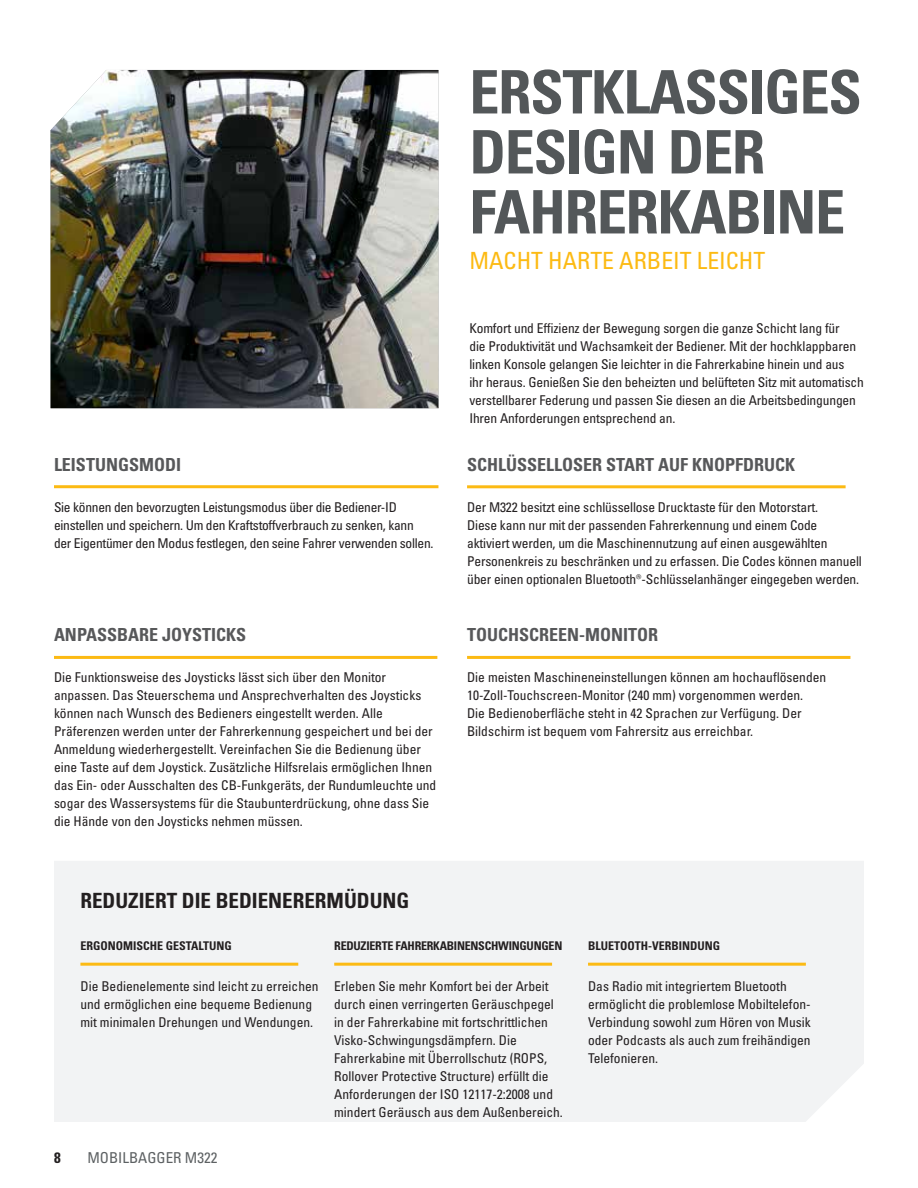
<style>
.page{position:relative;width:918px;height:1188px;background:#fff}
.page>*{position:absolute;margin:0;border:0;box-sizing:border-box;transform-origin:0 0}
.t1{font:60px/60px "Univers LTCYR 67 Bold Cond";letter-spacing:-.02em;color:#535759}
.t2{font:condensed 23.7px "Univers LTCYR 57";color:#fcba13}
.t3{font:21px "Univers LTCYR 67 Bold Cond";color:#231f20}
.t4{font:18px "Univers LTCYR 67 Bold Cond";color:#57585a}
.t5{font:condensed 15px "Univers LTCYR 57";color:#5d6163}
.t6{font:15px "Univers LTCYR 67 Bold Cond";color:#231f20}
.t7{font:condensed 13.5px/18px "Univers LTCYR 57";color:#231f20}
.t8{font:condensed 13.5px/18px "Univers LTCYR 57";letter-spacing:-.02em;color:#231f20}
.t9{font:12px "Univers LTCYR 67 Bold Cond";letter-spacing:-.01em;color:#231f20}
</style>
<div class="page">
<div style="left:54px;top:861px;width:810px;height:261px;background:#f2f3f4"></div>
<hr style="left:54px;top:485px;width:384px;height:3px;background:#fcba13">
<hr style="left:467px;top:485px;width:379px;height:3px;background:#fcba13">
<hr style="left:54px;top:656px;width:383px;height:3px;background:#fcba13">
<hr style="left:467px;top:656px;width:383px;height:3px;background:#fcba13">
<img style="left:51px;top:70px;width:387px;height:338px">
<hr style="left:80px;top:963px;width:218px;height:3px;background:#fcba13">
<hr style="left:334px;top:963px;width:218px;height:3px;background:#fcba13">
<hr style="left:588px;top:963px;width:218px;height:3px;background:#fcba13">
<h1 class="t1" style="left:469px;top:61px;width:394px">ERSTKLASSIGES<br>DESIGN DER<br>FAHRERKABINE</h1>
<h2 class="t2" style="left:469px;top:246px;width:297px">MACHT HARTE ARBEIT LEICHT</h2>
<p class="t7" style="left:469px;top:319px;width:396px">Komfort und Effizienz der Bewegung sorgen die ganze Schicht lang für<br>die Produktivität und Wachsamkeit der Bediener. Mit der hochklappbaren linken Konsole gelangen Sie leichter in die Fahrerkabine hinein und aus<br>ihr heraus. Genießen Sie den beheizten und belüfteten Sitz mit automatisch verstellbarer Federung und passen Sie diesen an die Arbeitsbedingungen Ihren Anforderungen entsprechend an.</p>
<h3 class="t4" style="left:54px;top:453px;width:129px">LEISTUNGSMODI</h3>
<h3 class="t4" style="left:467px;top:453px;width:329px">SCHLÜSSELLOSER START AUF KNOPFDRUCK</h3>
<p class="t8" style="left:54px;top:498px;width:381px">Sie können den bevorzugten Leistungsmodus über die Bediener-ID einstellen und speichern. Um den Kraftstoffverbrauch zu senken, kann der Eigentümer den Modus festlegen, den seine Fahrer verwenden sollen.</p>
<p class="t7" style="left:467px;top:498px;width:396px">Der M322 besitzt eine schlüssellose Drucktaste für den Motorstart.<br>Diese kann nur mit der passenden Fahrerkennung und einem Code aktiviert werden, um die Maschinennutzung auf einen ausgewählten Personenkreis zu beschränken und zu erfassen. Die Codes können manuell über einen optionalen Bluetooth®-Schlüsselanhänger eingegeben werden.</p>
<h3 class="t4" style="left:54px;top:624px;width:194px">ANPASSBARE JOYSTICKS</h3>
<h3 class="t4" style="left:467px;top:624px;width:193px">TOUCHSCREEN-MONITOR</h3>
<p class="t7" style="left:54px;top:668px;width:384px">Die Funktionsweise des Joysticks lässt sich über den Monitor anpassen. Das Steuerschema und Ansprechverhalten des Joysticks können nach Wunsch des Bedieners eingestellt werden. Alle Präferenzen werden unter der Fahrerkennung gespeichert und bei der Anmeldung wiederhergestellt. Vereinfachen Sie die Bedienung über eine Taste auf dem Joystick. Zusätzliche Hilfsrelais ermöglichen Ihnen das Ein- oder Ausschalten des CB-Funkgeräts, der Rundumleuchte und sogar des Wassersystems für die Staubunterdrückung, ohne dass Sie die Hände von den Joysticks nehmen müssen.</p>
<p class="t7" style="left:467px;top:668px;width:361px">Die meisten Maschineneinstellungen können am hochauflösenden 10-Zoll-Touchscreen-Monitor (240 mm) vorgenommen werden.<br>Die Bedienoberfläche steht in 42 Sprachen zur Verfügung. Der Bildschirm ist bequem vom Fahrersitz aus erreichbar.</p>
<h3 class="t3" style="left:80px;top:887px;width:330px">REDUZIERT DIE BEDIENERERMÜDUNG</h3>
<p class="t9" style="left:334px;top:938px;width:230px">REDUZIERTE FAHRERKABINENSCHWINGUNGEN</p>
<p class="t9" style="left:588px;top:938px;width:133px">BLUETOOTH-VERBINDUNG</p>
<p class="t9" style="left:80px;top:938px;width:153px">ERGONOMISCHE GESTALTUNG</p>
<p class="t7" style="left:80px;top:977px;width:240px">Die Bedienelemente sind leicht zu erreichen und ermöglichen eine bequeme Bedienung mit minimalen Drehungen und Wendungen.</p>
<p class="t7" style="left:334px;top:977px;width:230px">Erleben Sie mehr Komfort bei der Arbeit durch einen verringerten Geräuschpegel in der Fahrerkabine mit fortschrittlichen Visko-Schwingungsdämpfern. Die Fahrerkabine mit Überrollschutz (ROPS, Rollover Protective Structure) erfüllt die Anforderungen der ISO 12117-2:2008 und mindert Geräusch aus dem Außenbereich.</p>
<p class="t7" style="left:588px;top:977px;width:224px">Das Radio mit integriertem Bluetooth ermöglicht die problemlose Mobiltelefon-Verbindung sowohl zum Hören von Musik oder Podcasts als auch zum freihändigen Telefonieren.</p>
<p class="t6" style="left:54px;top:1148px;width:8px">8</p>
<p class="t5" style="left:87px;top:1148px;width:131px">MOBILBAGGER M322</p>
</div>
